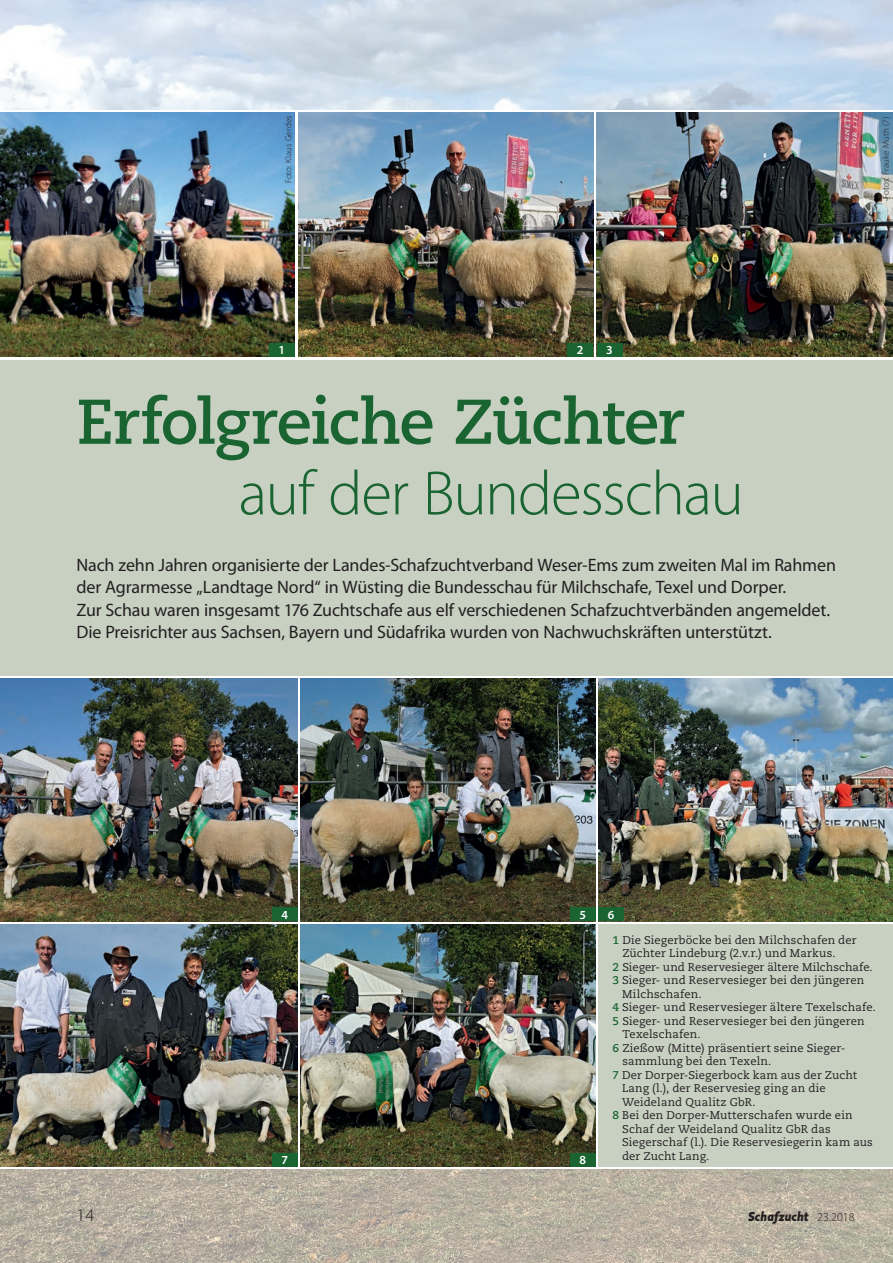
<style>
.page{position:relative;width:893px;height:1263px;background:#fff}
.page>*{position:absolute;margin:0;border:0;box-sizing:border-box;transform-origin:0 0}
.SZ_Haupt_Überschrift{font:700 63px/70.5px "Caecilia LT Std";letter-spacing:-.02em;color:#1a6432}
.SZ_Haupt_Vorspann{font:18px/22.5px "Myriad Pro";letter-spacing:-.01em;color:#231f20}
.t1{font:300 18px "Myriad Pro";color:#231f20}
.t2{font:italic 700 13.5px "Productus";letter-spacing:.015em;color:#231f20}
.SZ_Bildziffer{font:600 12.3px "Myriad Pro";color:#fff}
.SZ_Bildtext{font:11.25px/13.5px "Caecilia LT Std";letter-spacing:.01em;color:#231f20}
.SZ_Bildautor{font:300 9px "Myriad Pro";letter-spacing:.015em;color:#231f20}
.s1{font-family:"Myriad Pro";font-weight:300}
.s2{font-weight:700;color:#1a6432}
.s3{font-family:"Myriad Pro";font-weight:300;font-style:normal;font-size:12px}
</style>
<div class="page">
<div style="left:0;top:360px;width:893px;height:316px;background:#c8d0c2"></div>
<img style="left:0;top:1170px;width:893px;height:93px">
<div style="left:598px;top:924px;width:295px;height:243px;background:#c8d0c2"></div>
<img style="left:0;top:113px;width:295px;height:244px">
<img style="left:298px;top:113px;width:295px;height:244px">
<img style="left:597px;top:113px;width:296px;height:244px">
<img style="left:0;top:679px;width:298px;height:242px">
<img style="left:301px;top:679px;width:294px;height:242px">
<img style="left:598px;top:679px;width:295px;height:242px">
<img style="left:0;top:924px;width:298px;height:243px">
<img style="left:301px;top:924px;width:294px;height:243px">
<div style="left:269px;top:343px;width:26px;height:13px;background:#1a6432"></div>
<div style="left:272px;top:908px;width:26px;height:13px;background:#1a6432"></div>
<div style="left:272px;top:1153px;width:26px;height:14px;background:#1a6432"></div>
<div style="left:567px;top:343px;width:26px;height:13px;background:#1a6432"></div>
<div style="left:570px;top:908px;width:26px;height:13px;background:#1a6432"></div>
<div style="left:570px;top:1153px;width:26px;height:14px;background:#1a6432"></div>
<div style="left:597px;top:343px;width:25px;height:13px;background:#1a6432"></div>
<div style="left:598px;top:908px;width:26px;height:13px;background:#1a6432"></div>
<p class="SZ_Bildautor" style="left:283px;top:183px;width:69px;rotate:-90deg">Foto: Klaus Gerdes</p>
<p class="SZ_Bildautor" style="left:880px;top:199px;width:84px;rotate:-90deg">Fotos: Frauke Muth (7)</p>
<p class="SZ_Bildziffer" style="left:279px;top:342px;width:8px">1</p>
<p class="SZ_Bildziffer" style="left:577px;top:342px;width:8px">2</p>
<p class="SZ_Bildziffer" style="left:606px;top:342px;width:8px">3</p>
<p class="SZ_Haupt_Überschrift" style="left:239px;top:388px;width:507px;text-indent:-162px">Erfolgreiche Züchter <span class="s1">auf der Bundesschau</span></p>
<p class="SZ_Haupt_Vorspann" style="left:77px;top:553px;width:761px">Nach zehn Jahren organisierte der Landes-Schafzuchtverband Weser-Ems zum zweiten Mal im Rahmen der Agrarmesse „Landtage Nord“ in Wüsting die Bundesschau für Milchschafe, Texel und Dorper.<br>Zur Schau waren insgesamt 176 Zuchtschafe aus elf verschiedenen Schafzuchtverbänden angemeldet.<br>Die Preisrichter aus Sachsen, Bayern und Südafrika wurden von Nachwuchskräften unterstützt.</p>
<p class="SZ_Bildziffer" style="left:282px;top:907px;width:8px">4</p>
<p class="SZ_Bildziffer" style="left:282px;top:1152px;width:8px">7</p>
<p class="SZ_Bildziffer" style="left:579px;top:907px;width:8px">5</p>
<p class="SZ_Bildziffer" style="left:579px;top:1152px;width:8px">8</p>
<p class="SZ_Bildziffer" style="left:608px;top:907px;width:8px">6</p>
<p class="SZ_Bildtext" style="left:622px;top:933px;width:236px;text-indent:-10px"><span class="s2">1</span> Die Siegerböcke bei den Milchschafen der<br>Züchter Lindeburg (2.v.r.) und Markus.</p>
<p class="SZ_Bildtext" style="left:612px;top:960px;width:262px"><span class="s2">2</span> Sieger- und Reservesieger ältere Milchschafe.</p>
<p class="SZ_Bildtext" style="left:622px;top:974px;width:244px;text-indent:-10px"><span class="s2">3</span> Sieger- und Reservesieger bei den jüngeren<br>Milchschafen.</p>
<p class="SZ_Bildtext" style="left:612px;top:1001px;width:265px"><span class="s2">4</span> Sieger- und Reservesieger ältere Texelschafe.</p>
<p class="SZ_Bildtext" style="left:622px;top:1014px;width:244px;text-indent:-10px"><span class="s2">5</span> Sieger- und Reservesieger bei den jüngeren<br>Texelschafen.</p>
<p class="SZ_Bildtext" style="left:622px;top:1041px;width:224px;text-indent:-10px"><span class="s2">6</span> Zießow (Mitte) präsentiert seine Sieger&shy;sammlung bei den Texeln.</p>
<p class="SZ_Bildtext" style="left:622px;top:1068px;width:237px;text-indent:-10px"><span class="s2">7</span> Der Dorper-Siegerbock kam aus der Zucht<br>Lang (l.), der Reservesieg ging an die<br>Weideland Qualitz GbR.</p>
<p class="SZ_Bildtext" style="left:622px;top:1109px;width:252px;text-indent:-10px"><span class="s2">8</span> Bei den Dorper-Mutterschafen wurde ein Schaf der Weideland Qualitz GbR das Siegerschaf (l.). Die Reservesiegerin kam aus der Zucht Lang.</p>
<h2 class="t1" style="left:77px;top:1204px;width:19px">14</h2>
<p class="t2" style="left:748px;top:1207px;width:108px">Schafzucht <span class="s3">23.2018</span></p>
</div>
